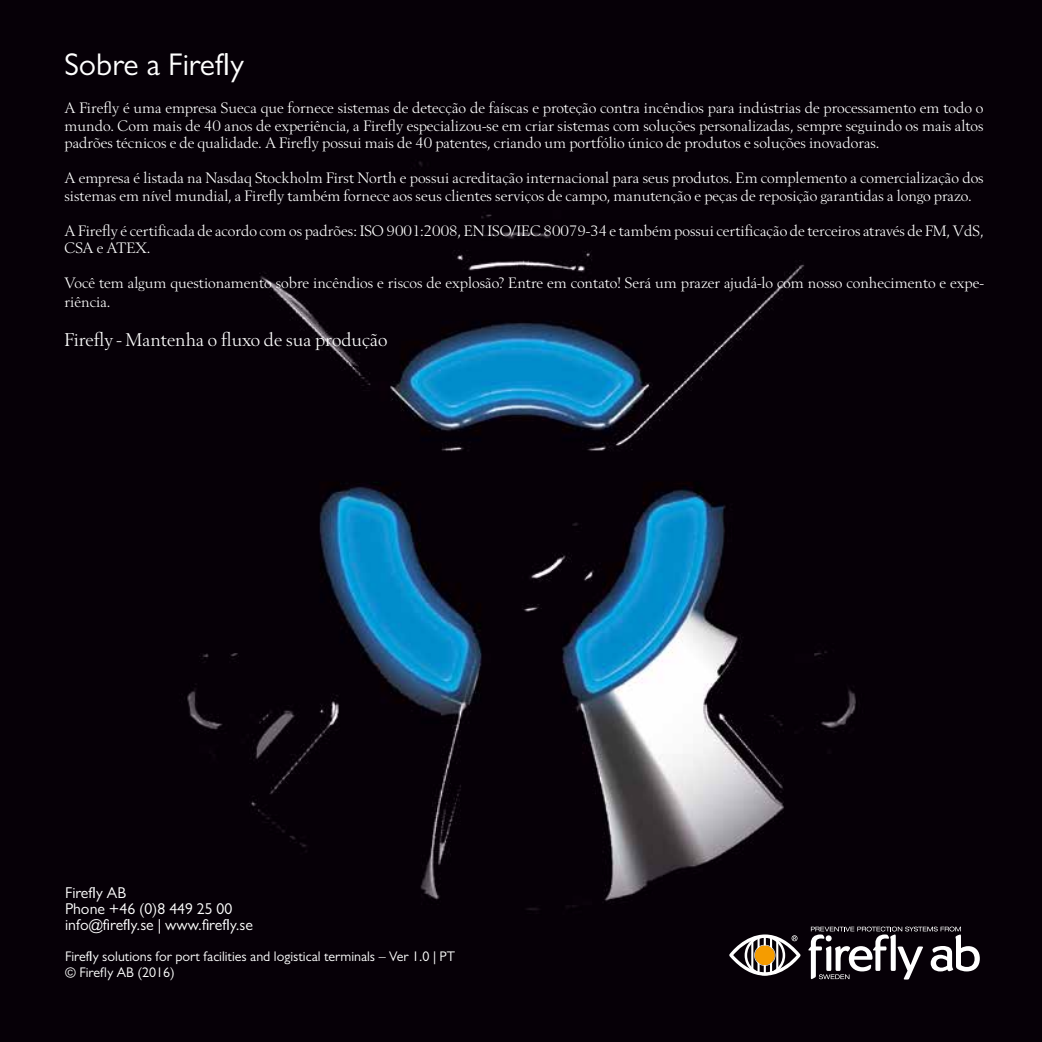
<style>
.page{position:relative;width:1042px;height:1042px;background:#fff}
.page>*{position:absolute;margin:0;border:0;box-sizing:border-box;transform-origin:0 0}
.t1{font:31.5px "Gill Sans MT Pro";color:#fff}
.t2{font:19.25px "Berling";color:#fff}
.t3{font:15.75px/17.5px "Berling";color:#fff}
.t4{font:15.75px/15.8px "Gill Sans MT Pro";color:#fff}
.t5{font:14px/15.8px "Gill Sans MT Pro";color:#fff}
</style>
<div class="page">
<img style="left:0;top:0;width:1042px;height:1042px">
<svg style="left:808px;top:926px;width:172px;height:53px"></svg>
<svg style="left:729px;top:934px;width:71px;height:41px"></svg>
<h1 class="t1" style="left:64px;top:46px;width:181px">Sobre a Firefly</h1>
<p class="t3" style="left:64px;top:100px;width:921px;text-align:justify">A Firefly é uma empresa Sueca que fornece sistemas de detecção de faíscas e proteção contra incêndios para indústrias de processamento em todo o mundo. Com mais de 40 anos de experiência, a Firefly especializou-se em criar sistemas com soluções personalizadas, sempre seguindo os mais altos padrões técnicos e de qualidade. A Firefly possui mais de 40 patentes, criando um portfólio único de produtos e soluções inovadoras.</p>
<p class="t3" style="left:64px;top:170px;width:921px">A empresa é listada na Nasdaq Stockholm First North e possui acreditação internacional para seus produtos. Em complemento a comercialização dos sistemas em nível mundial, a Firefly também fornece aos seus clientes serviços de campo, manutenção e peças de reposição garantidas a longo prazo.</p>
<p class="t3" style="left:64px;top:222px;width:921px">A Firefly é certificada de acordo com os padrões: ISO 9001:2008, EN ISO/IEC 80079-34 e também possui certificação de terceiros através de FM, VdS,<br>CSA e ATEX.</p>
<p class="t3" style="left:64px;top:274px;width:920px;line-height:18.4px">Você tem algum questionamento sobre incêndios e riscos de explosão? Entre em contato! Será um prazer ajudá-lo com nosso conhecimento e expe&shy;riência.</p>
<p class="t2" style="left:64px;top:330px;width:324px">Firefly - Mantenha o fluxo de sua produção</p>
<p class="t4" style="left:65px;top:885px;width:189px">Firefly AB<br>Phone +46 (0)8 449 25 00 info@firefly.se | www.firefly.se</p>
<p class="t5" style="left:65px;top:948px;width:391px">Firefly solutions for port facilities and logistical terminals – Ver 1.0 | PT © Firefly AB (2016)</p>
</div>
